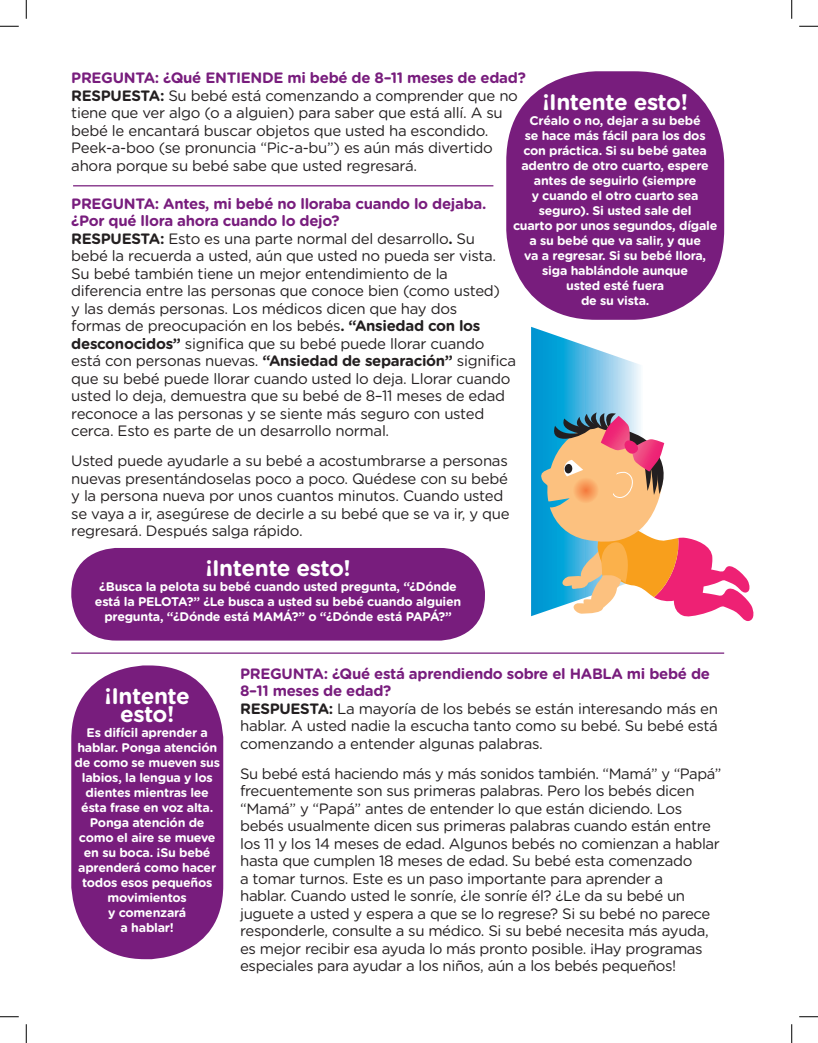
<style>
.page{position:relative;width:818px;height:1043px;background:#fff}
.page>*{position:absolute;margin:0;border:0;box-sizing:border-box;transform-origin:0 0}
.t1{font:700 22.5px "Gotham Rounded";letter-spacing:-.02em;color:#fff}
.t2{font:15px/17.5px "Gotham Rounded";letter-spacing:-.02em;color:#231f20}
.t3{font:700 15px/17.5px "Gotham Rounded";letter-spacing:-.02em;color:#781d7d}
.t4{font:700 12.5px/15px "Gotham Rounded";letter-spacing:-.02em;color:#fff;text-align:center}
.s1{font-weight:700}
</style>
<div class="page">
<hr style="left:73px;top:185px;width:420px;height:1px;background:#781d7d">
<div style="left:506px;top:71px;width:218px;height:249px;background:#781d7d;border-radius:90px"></div>
<div style="left:71px;top:548px;width:414px;height:92px;background:#781d7d;border-radius:45px"></div>
<div style="left:71px;top:665px;width:152px;height:294px;background:#781d7d;border-radius:74px"></div>
<hr style="left:71px;top:652px;width:653px;height:1px;background:#781d7d">
<svg style="left:531px;top:327px;width:222px;height:294px"></svg>
<svg style="left:0;top:25px;width:19px;height:2px"></svg>
<svg style="left:799px;top:25px;width:19px;height:2px"></svg>
<svg style="left:0;top:1016px;width:19px;height:1px"></svg>
<svg style="left:799px;top:1016px;width:19px;height:1px"></svg>
<svg style="left:25px;top:0;width:2px;height:19px"></svg>
<svg style="left:25px;top:1024px;width:2px;height:18px"></svg>
<svg style="left:791px;top:0;width:1px;height:19px"></svg>
<svg style="left:791px;top:1024px;width:1px;height:18px"></svg>
<p class="t3" style="left:71px;top:69px;width:456px">PREGUNTA: ¿Qué ENTIENDE mi bebé de 8–11 meses de edad?</p>
<p class="t2" style="left:71px;top:86px;width:448px"><span class="s1">RESPUESTA:</span> Su bebé está comenzando a comprender que no tiene que ver algo (o a alguien) para saber que está allí. A su</p>
<p class="t2" style="left:71px;top:121px;width:418px">bebé le encantará buscar objetos que usted ha escondido.</p>
<p class="t2" style="left:71px;top:139px;width:423px">Peek-a-boo (se pronuncia “Pic-a-bu”) es aún más divertido</p>
<p class="t2" style="left:71px;top:156px;width:347px">ahora porque su bebé sabe que usted regresará.</p>
<p class="t1" style="left:542px;top:85px;width:147px">¡Intente esto!</p>
<p class="t4" style="left:529px;top:112px;width:173px">Créalo o no, dejar a su bebé</p>
<p class="t4" style="left:524px;top:127px;width:182px">se hace más fácil para los dos</p>
<p class="t4" style="left:521px;top:142px;width:189px">con práctica. Si su bebé gatea adentro de otro cuarto, espere antes de seguirlo (siempre</p>
<p class="t4" style="left:531px;top:187px;width:168px">y cuando el otro cuarto sea</p>
<p class="t4" style="left:538px;top:202px;width:154px">seguro). Si usted sale del</p>
<p class="t4" style="left:513px;top:217px;width:206px">cuarto por unos segundos, dígale</p>
<p class="t4" style="left:529px;top:232px;width:173px">a su bebé que va salir, y que</p>
<p class="t4" style="left:524px;top:247px;width:183px">va a regresar. Si su bebé llora,</p>
<p class="t4" style="left:542px;top:262px;width:147px">siga hablándole aunque</p>
<p class="t4" style="left:566px;top:277px;width:99px">usted esté fuera</p>
<p class="t4" style="left:581px;top:292px;width:70px">de su vista.</p>
<p class="t3" style="left:71px;top:194px;width:416px">PREGUNTA: Antes, mi bebé no lloraba cuando lo dejaba.</p>
<p class="t3" style="left:71px;top:211px;width:270px">¿Por qué llora ahora cuando lo dejo?</p>
<p class="t2" style="left:71px;top:229px;width:405px"><span class="s1">RESPUESTA:</span> Esto es una parte normal del desarrollo<span class="s1">.</span> Su</p>
<p class="t2" style="left:71px;top:246px;width:426px">bebé la recuerda a usted, aún que usted no pueda ser vista.</p>
<p class="t2" style="left:71px;top:264px;width:378px">Su bebé también tiene un mejor entendimiento de la</p>
<p class="t2" style="left:71px;top:281px;width:430px">diferencia entre las personas que conoce bien (como usted)</p>
<p class="t2" style="left:71px;top:299px;width:446px">y las demás personas. Los médicos dicen que hay dos<br>formas de preocupación en los bebés<span class="s1">. “Ansiedad con los desconocidos”</span> significa que su bebé puede llorar cuando está con personas nuevas. <span class="s1">“Ansiedad de separación”</span> significa que su bebé puede llorar cuando usted lo deja. Llorar cuando usted lo deja, demuestra que su bebé de 8–11 meses de edad reconoce a las personas y se siente más seguro con usted cerca. Esto es parte de un desarrollo normal.</p>
<p class="t2" style="left:71px;top:451px;width:440px">Usted puede ayudarle a su bebé a acostumbrarse a personas nuevas presentándoselas poco a poco. Quédese con su bebé y la persona nueva por unos cuantos minutos. Cuando usted se vaya a ir, asegúrese de decirle a su bebé que se va ir, y que regresará. Después salga rápido.</p>
<p class="t1" style="left:205px;top:551px;width:147px">¡Intente esto!</p>
<p class="t4" style="left:99px;top:578px;width:359px">¿Busca la pelota su bebé cuando usted pregunta, “¿Dónde</p>
<p class="t4" style="left:95px;top:593px;width:368px">está la PELOTA?” ¿Le busca a usted su bebé cuando alguien pregunta, “¿Dónde está MAMÁ?” o “¿Dónde está PAPÁ?”</p>
<p class="t1" style="left:105px;top:679px;width:87px">¡Intente</p>
<p class="t1" style="left:120px;top:698px;width:56px">esto!</p>
<p class="t4" style="left:74px;top:725px;width:147px">Es difícil aprender a hablar. Ponga atención de como se mueven sus labios, la lengua y los dientes mientras lee</p>
<p class="t4" style="left:78px;top:800px;width:139px">ésta frase en voz alta.<br>Ponga atención de como el aire se mueve en su boca. ¡Su bebé aprenderá como hacer todos esos pequeños movimientos</p>
<p class="t4" style="left:108px;top:905px;width:79px">y comenzará</p>
<p class="t4" style="left:121px;top:920px;width:55px">a hablar!</p>
<p class="t3" style="left:240px;top:664px;width:471px">PREGUNTA: ¿Qué está aprendiendo sobre el HABLA mi bebé de<br>8–11 meses de edad?</p>
<p class="t2" style="left:240px;top:699px;width:479px;text-align:justify"><span class="s1">RESPUESTA:</span> La mayoría de los bebés se están interesando más en hablar. A usted nadie la escucha tanto como su bebé. Su bebé está comenzando a entender algunas palabras.</p>
<p class="t2" style="left:240px;top:764px;width:483px">Su bebé está haciendo más y más sonidos también. “Mamá” y “Papá” frecuentemente son sus primeras palabras. Pero los bebés dicen “Mamá” y “Papá” antes de entender lo que están diciendo. Los bebés usualmente dicen sus primeras palabras cuando están entre los 11 y los 14 meses de edad. Algunos bebés no comienzan a hablar hasta que cumplen 18 meses de edad. Su bebé esta comenzado<br>a tomar turnos. Este es un paso importante para aprender a<br>hablar. Cuando usted le sonríe, ¿le sonríe él? ¿Le da su bebé un juguete a usted y espera a que se lo regrese? Si su bebé no parece responderle, consulte a su médico. Si su bebé necesita más ayuda, es mejor recibir esa ayuda lo más pronto posible. ¡Hay programas especiales para ayudar a los niños, aún a los bebés pequeños!</p>
</div>
